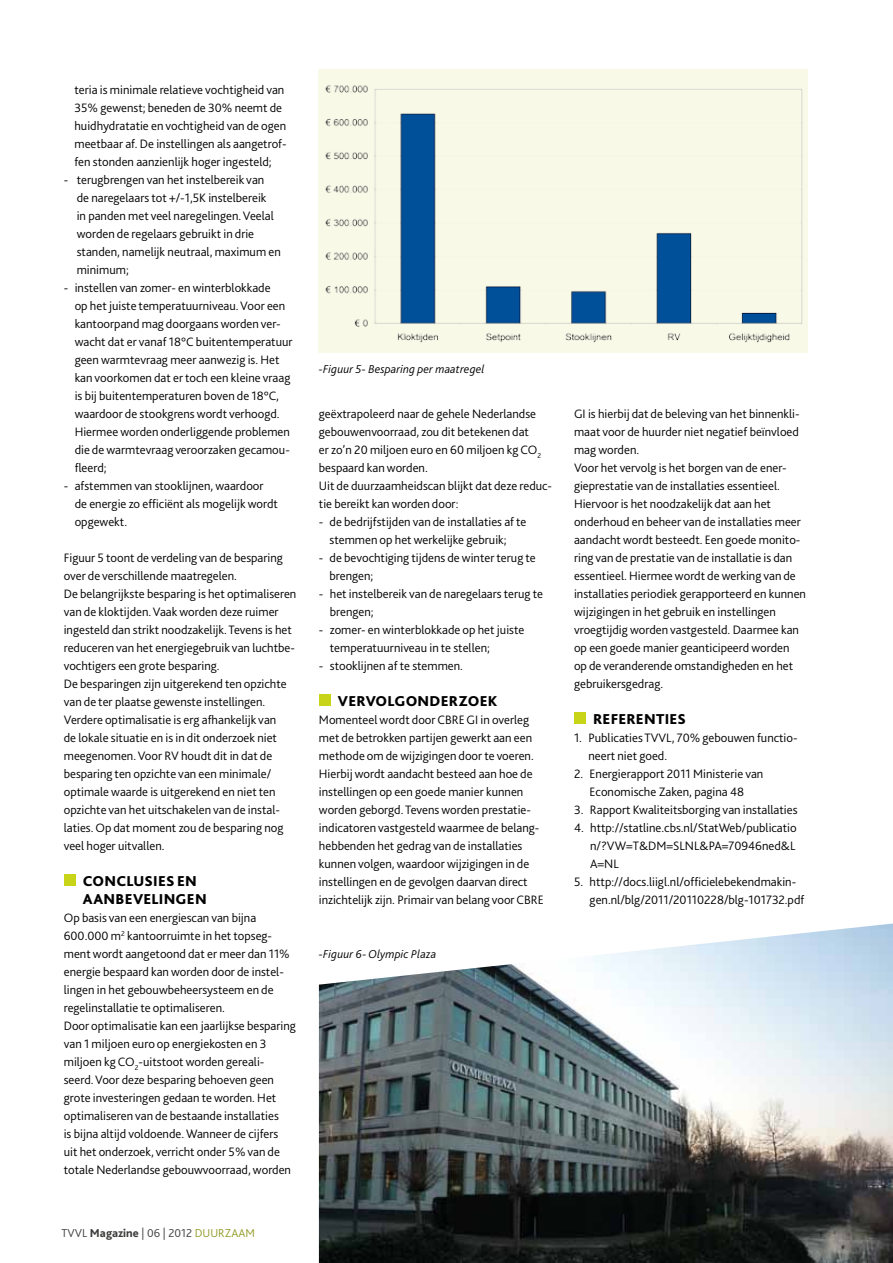
<style>
.page{position:relative;width:893px;height:1263px;background:#fff}
.page>*{position:absolute;margin:0;border:0;box-sizing:border-box;transform-origin:0 0}
.t1{font:800 15px/18px "Bliss 2";letter-spacing:.02em;color:#000}
.t2{font:300 12.75px/18px "Bliss 2";color:#000}
.t3{font:italic 300 12px "Bliss 2";letter-spacing:.01em;color:#000}
.t4{font:300 12px "Bliss 2";color:#3c3c3b}
.s1{font-weight:800}
.s2{color:#919b26}
</style>
<div class="page">
<div style="left:64px;top:875px;width:11px;height:11px;background:#c8d418"></div>
<div style="left:319px;top:695px;width:11px;height:11px;background:#c8d418"></div>
<div style="left:574px;top:713px;width:11px;height:11px;background:#c8d418"></div>
<img style="left:319px;top:923px;width:574px;height:340px">
<img style="left:319px;top:69px;width:489px;height:283px">
<p class="t2" style="left:74px;top:81px;width:214px">teria is minimale relatieve vochtigheid van 35% gewenst; beneden de 30% neemt de huidhydratatie en vochtigheid van de ogen meetbaar af. De instellingen als aangetrof&shy;fen stonden aanzienlijk hoger ingesteld;</p>
<p class="t2" style="left:77px;top:172px;width:206px;text-indent:-13px">- terugbrengen van het instelbereik van<br>de naregelaars tot +/-1,5K instelbereik<br>in panden met veel naregelingen. Veelal worden de regelaars gebruikt in drie standen, namelijk neutraal, maximum en minimum;</p>
<p class="t2" style="left:75px;top:280px;width:219px;text-indent:-11px">- instellen van zomer- en winterblokkade<br>op het juiste temperatuurniveau. Voor een kantoorpand mag doorgaans worden ver&shy;wacht dat er vanaf 18°C buitentemperatuur geen warmtevraag meer aanwezig is. Het kan voorkomen dat er toch een kleine vraag is bij buitentemperaturen boven de 18°C, waardoor de stookgrens wordt verhoogd.<br>Hiermee worden onderliggende problemen die de warmtevraag veroorzaken gecamou&shy;fleerd;</p>
<p class="t2" style="left:75px;top:478px;width:205px;text-indent:-11px">- afstemmen van stooklijnen, waardoor de energie zo efficiënt als mogelijk wordt opgewekt.</p>
<p class="t2" style="left:64px;top:550px;width:234px">Figuur 5 toont de verdeling van de besparing over de verschillende maatregelen.<br>De belangrijkste besparing is het optimaliseren van de kloktijden. Vaak worden deze ruimer ingesteld dan strikt noodzakelijk. Tevens is het reduceren van het energiegebruik van luchtbe&shy;vochtigers een grote besparing.<br>De besparingen zijn uitgerekend ten opzichte van de ter plaatse gewenste instellingen.<br>Verdere optimalisatie is erg afhankelijk van<br>de lokale situatie en is in dit onderzoek niet meegenomen. Voor RV houdt dit in dat de besparing ten opzichte van een minimale/ optimale waarde is uitgerekend en niet ten opzichte van het uitschakelen van de instal&shy;laties. Op dat moment zou de besparing nog veel hoger uitvallen.</p>
<p class="t1" style="left:83px;top:873px;width:125px">CONCLUSIES EN<br>AANBEVELINGEN</p>
<p class="t2" style="left:64px;top:909px;width:234px">Op basis van een energiescan van bijna 600.000 m<sup>2</sup> kantoorruimte in het topseg&shy;ment wordt aangetoond dat er meer dan 11% energie bespaard kan worden door de instel&shy;lingen in het gebouwbeheersysteem en de regelinstallatie te optimaliseren.<br>Door optimalisatie kan een jaarlijkse besparing van 1 miljoen euro op energiekosten en 3 miljoen kg CO<sub>2</sub>-uitstoot worden gereali&shy;seerd. Voor deze besparing behoeven geen grote investeringen gedaan te worden. Het optimaliseren van de bestaande installaties<br>is bijna altijd voldoende. Wanneer de cijfers<br>uit het onderzoek, verricht onder 5% van de totale Nederlandse gebouwvoorraad, worden</p>
<p class="t4" style="left:62px;top:1228px;width:195px">TVVL <span class="s1">Magazine</span> | 06 | 2012 <span class="s2">DUURZAAM</span></p>
<p class="t3" style="left:319px;top:364px;width:167px">-Figuur 5- Besparing per maatregel</p>
<p class="t2" style="left:319px;top:406px;width:234px">geëxtrapoleerd naar de gehele Nederlandse gebouwenvoorraad, zou dit betekenen dat<br>er zo’n 20 miljoen euro en 60 miljoen kg CO<sub>2 </sub>bespaard kan worden.<br>Uit de duurzaamheidscan blijkt dat deze reduc&shy;tie bereikt kan worden door:</p>
<p class="t2" style="left:330px;top:514px;width:198px;text-indent:-11px">- de bedrijfstijden van de installaties af te stemmen op het werkelijke gebruik;</p>
<p class="t2" style="left:330px;top:550px;width:208px;text-indent:-11px">- de bevochtiging tijdens de winter terug te brengen;</p>
<p class="t2" style="left:330px;top:586px;width:215px;text-indent:-11px">- het instelbereik van de naregelaars terug te brengen;</p>
<p class="t2" style="left:330px;top:622px;width:196px;text-indent:-11px">- zomer- en winterblokkade op het juiste temperatuurniveau in te stellen;</p>
<p class="t2" style="left:319px;top:658px;width:146px">- stooklijnen af te stemmen.</p>
<p class="t1" style="left:338px;top:693px;width:161px">VERVOLGONDERZOEK</p>
<p class="t2" style="left:319px;top:711px;width:226px">Momenteel wordt door CBRE GI in overleg met de betrokken partijen gewerkt aan een methode om de wijzigingen door te voeren.<br>Hierbij wordt aandacht besteed aan hoe de instellingen op een goede manier kunnen worden geborgd. Tevens worden prestatie&shy;indicatoren vastgesteld waarmee de belang&shy;hebbenden het gedrag van de installaties kunnen volgen, waardoor wijzigingen in de instellingen en de gevolgen daarvan direct inzichtelijk zijn. Primair van belang voor CBRE</p>
<p class="t3" style="left:319px;top:949px;width:119px">-Figuur 6- Olympic Plaza</p>
<p class="t2" style="left:574px;top:406px;width:234px">GI is hierbij dat de beleving van het binnenkli&shy;maat voor de huurder niet negatief beïnvloed mag worden.<br>Voor het vervolg is het borgen van de ener&shy;gieprestatie van de installaties essentieel.<br>Hiervoor is het noodzakelijk dat aan het onderhoud en beheer van de installaties meer aandacht wordt besteedt. Een goede monito&shy;ring van de prestatie van de installatie is dan essentieel. Hiermee wordt de werking van de installaties periodiek gerapporteerd en kunnen wijzigingen in het gebruik en instellingen vroegtijdig worden vastgesteld. Daarmee kan op een goede manier geanticipeerd worden<br>op de veranderende omstandigheden en het gebruikersgedrag.</p>
<p class="t1" style="left:593px;top:711px;width:95px">REFERENTIES</p>
<p class="t2" style="left:588px;top:729px;width:211px;text-indent:-14px">1. Publicaties TVVL, 70% gebouwen functio&shy;neert niet goed.</p>
<p class="t2" style="left:574px;top:766px;width:191px;text-align:center">2. Energierapport 2011 Ministerie van<br>Economische Zaken, pagina 48</p>
<p class="t2" style="left:574px;top:802px;width:225px">3. Rapport Kwaliteitsborging van installaties</p>
<p class="t2" style="left:590px;top:820px;width:208px;text-align:justify;text-indent:-16px">4. http://statline.cbs.nl/StatWeb/publicatio n/?VW=T&amp;DM=SLNL&amp;PA=70946ned&amp;L A=NL</p>
<p class="t2" style="left:590px;top:874px;width:216px;text-indent:-16px">5. http://docs.liigl.nl/officielebekendmakin&shy;gen.nl/blg/2011/20110228/blg-101732.pdf</p>
</div>
